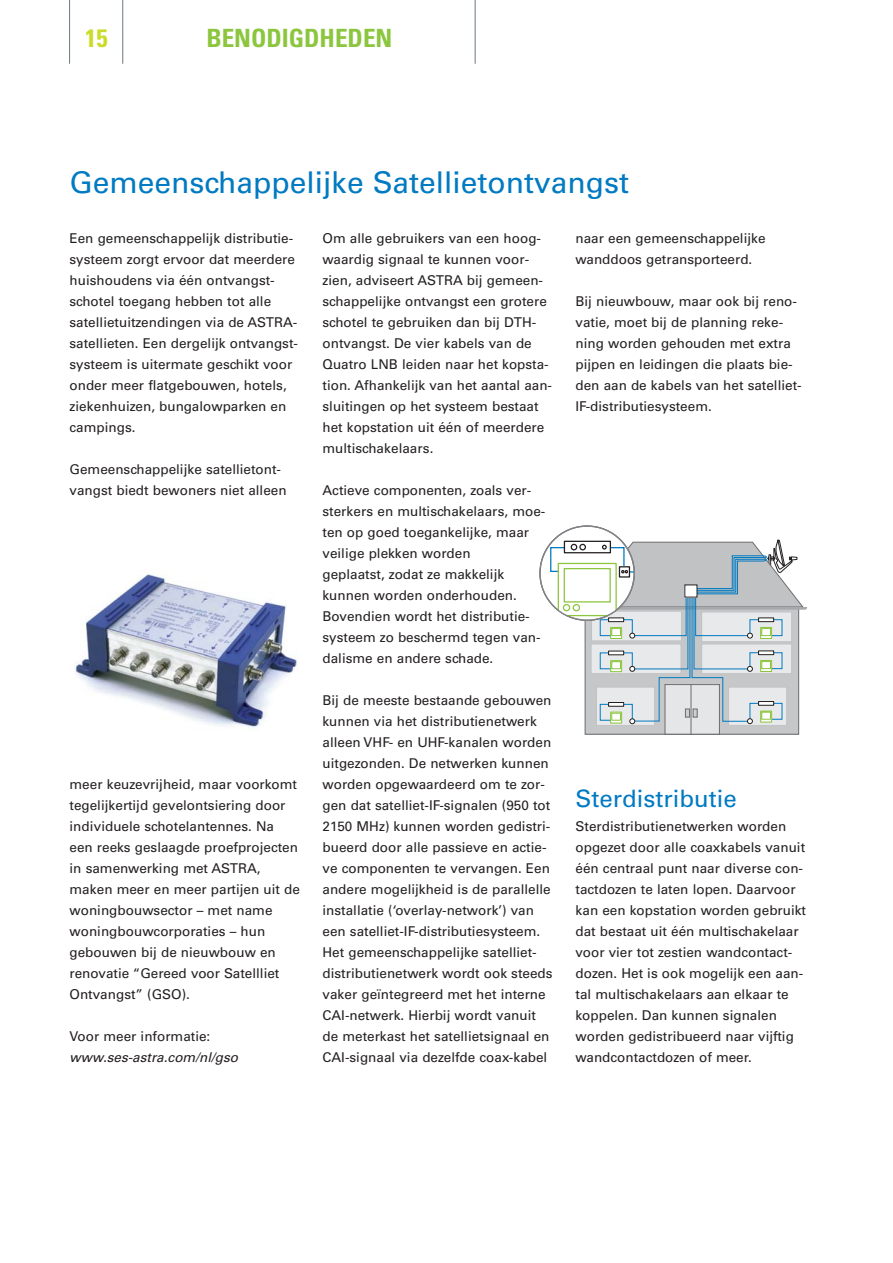
<style>
.page{position:relative;width:893px;height:1263px;background:#fff}
.page>*{position:absolute;margin:0;border:0;box-sizing:border-box;transform-origin:0 0}
.t1{font:30px "Univers";color:#007ac2}
.t2{font:700 condensed 25.2px "Univers";color:#8cc63f}
.t3{font:700 condensed 25.2px "Univers";color:#cadb2a}
.t4{font:24px "Univers";color:#007ac2}
.t5{font:13.5px/21px "Univers";color:#231f20}
.t6{font:italic 13.5px "Univers";color:#231f20}
</style>
<div class="page">
<hr style="left:122px;top:0;width:1px;height:64px;background:#6d7980">
<hr style="left:69px;top:0;width:1px;height:64px;background:#6d7980">
<hr style="left:474px;top:0;width:1px;height:64px;background:#6d7980">
<img style="left:68px;top:574px;width:229px;height:154px">
<div style="left:585px;top:605px;width:213px;height:129px;background:#c5c7c9"></div>
<div style="left:665px;top:685px;width:54px;height:49px;background:#e5e6e7"></div>
<div style="left:664px;top:684px;width:55px;height:51px;border:1px solid #6c6e70"></div>
<div style="left:596px;top:687px;width:59px;height:39px;border:1px solid #c0c2c4"></div>
<div style="left:728px;top:687px;width:59px;height:39px;border:1px solid #c0c2c4"></div>
<hr style="left:690px;top:684px;width:1px;height:50px;background:#6c6e70">
<svg style="left:549px;top:539px;width:258px;height:185px"></svg>
<h2 class="t3" style="left:85px;top:29px;width:24px">15</h2>
<h2 class="t2" style="left:206px;top:29px;width:187px">BENODIGDHEDEN</h2>
<h1 class="t1" style="left:70px;top:172px;width:561px">Gemeenschappelijke Satellietontvangst</h1>
<p class="t5" style="left:70px;top:229px;width:230px">Een gemeenschappelijk distributie&shy;systeem zorgt ervoor dat meerdere huishoudens via één ontvangst&shy;schotel toegang hebben tot alle satellietuitzendingen via de ASTRA&shy;satellieten. Een dergelijk ontvangst&shy;systeem is uitermate geschikt voor onder meer flatgebouwen, hotels, ziekenhuizen, bungalowparken en campings.</p>
<p class="t5" style="left:70px;top:460px;width:218px">Gemeenschappelijke satellietont&shy;vangst biedt bewoners niet alleen</p>
<p class="t5" style="left:70px;top:775px;width:232px">meer keuzevrijheid, maar voorkomt tegelijkertijd gevelontsiering door individuele schotelantennes. Na een reeks geslaagde proefprojecten in samenwerking met ASTRA, maken meer en meer partijen uit de woningbouwsector – met name woningbouwcorporaties – hun gebouwen bij de nieuwbouw en renovatie “Gereed voor Satellliet<br>Ontvangst” (GSO).</p>
<p class="t5" style="left:70px;top:1027px;width:142px">Voor meer informatie:</p>
<p class="t6" style="left:70px;top:1053px;width:173px">www.ses-astra.com/nl/gso</p>
<p class="t5" style="left:322px;top:229px;width:231px">Om alle gebruikers van een hoog&shy;waardig signaal te kunnen voor&shy;zien, adviseert ASTRA bij gemeen&shy;schappelijke ontvangst een grotere schotel te gebruiken dan bij DTH&shy;ontvangst. De vier kabels van de<br>Quatro LNB leiden naar het kopsta&shy;tion. Afhankelijk van het aantal aan&shy;sluitingen op het systeem bestaat het kopstation uit één of meerdere multischakelaars.</p>
<p class="t5" style="left:322px;top:481px;width:224px">Actieve componenten, zoals ver&shy;sterkers en multischakelaars, moe&shy;ten op goed toegankelijke, maar veilige plekken worden<br>geplaatst, zodat ze makkelijk kunnen worden onderhouden.<br>Bovendien wordt het distributie&shy;systeem zo beschermd tegen van&shy;dalisme en andere schade.</p>
<p class="t5" style="left:322px;top:691px;width:231px">Bij de meeste bestaande gebouwen kunnen via het distributienetwerk alleen VHF- en UHF-kanalen worden uitgezonden. De netwerken kunnen worden opgewaardeerd om te zor&shy;gen dat satelliet-IF-signalen (950 tot 2150 MHz) kunnen worden gedistri&shy;bueerd door alle passieve en actie&shy;ve componenten te vervangen. Een andere mogelijkheid is de parallelle installatie (‘overlay-network’) van een satelliet-IF-distributiesysteem.<br>Het gemeenschappelijke satelliet&shy;distributienetwerk wordt ook steeds vaker geïntegreerd met het interne CAI-netwerk. Hierbij wordt vanuit de meterkast het satellietsignaal en CAI-signaal via dezelfde coax-kabel</p>
<p class="t5" style="left:575px;top:229px;width:192px">naar een gemeenschappelijke wanddoos getransporteerd.</p>
<p class="t5" style="left:575px;top:292px;width:228px">Bij nieuwbouw, maar ook bij reno&shy;vatie, moet bij de planning reke&shy;ning worden gehouden met extra pijpen en leidingen die plaats bie&shy;den aan de kabels van het satelliet-<br>IF-distributiesysteem.</p>
<h3 class="t4" style="left:575px;top:790px;width:163px">Sterdistributie</h3>
<p class="t5" style="left:575px;top:817px;width:232px">Sterdistributienetwerken worden opgezet door alle coaxkabels vanuit één centraal punt naar diverse con&shy;tactdozen te laten lopen. Daarvoor kan een kopstation worden gebruikt dat bestaat uit één multischakelaar voor vier tot zestien wandcontact&shy;dozen. Het is ook mogelijk een aan&shy;tal multischakelaars aan elkaar te koppelen. Dan kunnen signalen worden gedistribueerd naar vijftig wandcontactdozen of meer.</p>
</div>
